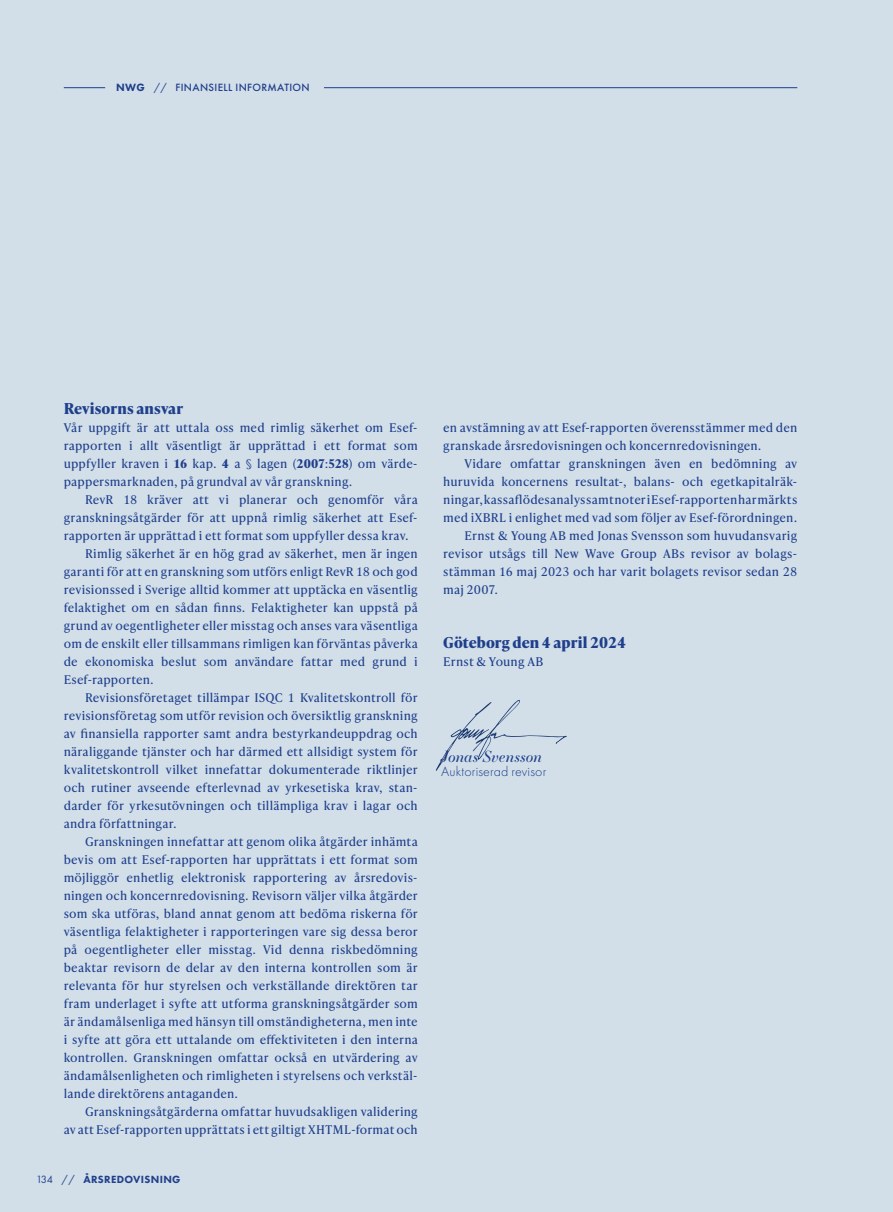
<style>
.page{position:relative;width:893px;height:1212px;background:#d2dfe9}
.page>*{position:absolute;margin:0;border:0;box-sizing:border-box;transform-origin:0 0}
.t1{font:italic 15.3px "Essonnes Display";letter-spacing:.005em;color:#1f3f8b}
.t2{font:700 15px "Ivy Presto Text";letter-spacing:.005em;color:#1f3f8b}
.t3{font:300 14.1px "Futura PT";letter-spacing:.01em;color:#1f3f8b}
.t4{font:12px/18px "Ivy Presto Text";letter-spacing:.01em;color:#1f3f8b;text-align:justify}
.t5{font:500 10.95px "Futura PT";letter-spacing:.03em;color:#1f3f8b}
.t6{font:800 10.8px "Futura PT";letter-spacing:.03em;color:#1f3f8b}
.s1{font-weight:800}
.s2{font-weight:400}
.s3{font-weight:700}
.s4{font-weight:400;font-size:10.95px}
</style>
<div class="page">
<hr style="left:892px;top:0;width:1px;height:1212px;background:#1f3f8b">
<svg style="left:436px;top:700px;width:131px;height:71px"></svg>
<hr style="left:64px;top:87px;width:41px;height:1px;background:#1f3f8b">
<hr style="left:324px;top:87px;width:473px;height:1px;background:#1f3f8b">
<p class="t5" style="left:116px;top:81px;width:195px"><span class="s1">NWG</span> <span class="s2">//</span> FINANSIELL INFORMATION</p>
<p class="t2" style="left:64px;top:398px;width:121px">Revisorns ansvar</p>
<p class="t4" style="left:64px;top:418px;width:355px">Vår uppgift är att uttala oss med rimlig säkerhet om Esef&shy;rapporten i allt väsentligt är upprättad i ett format som uppfyller kraven i <span class="s3">16</span> kap. <span class="s3">4</span> a § lagen (<span class="s3">2007</span>:<span class="s3">528</span>) om värde&shy;pappersmarknaden, på grundval av vår granskning.</p>
<p class="t4" style="left:85px;top:490px;width:334px">RevR 18 kräver att vi planerar och genomför våra</p>
<p class="t4" style="left:64px;top:508px;width:356px">granskningsåtgärder för att uppnå rimlig säkerhet att Esef-</p>
<p class="t4" style="left:64px;top:526px;width:347px">rapporten är upprättad i ett format som uppfyller dessa krav.</p>
<p class="t4" style="left:85px;top:544px;width:334px">Rimlig säkerhet är en hög grad av säkerhet, men är ingen</p>
<p class="t4" style="left:64px;top:562px;width:355px">garanti för att en granskning som utförs enligt RevR 18 och god</p>
<p class="t4" style="left:64px;top:580px;width:356px">revisionssed i Sverige alltid kommer att upptäcka en väsentlig</p>
<p class="t4" style="left:64px;top:598px;width:355px">felaktighet om en sådan finns. Felaktigheter kan uppstå på</p>
<p class="t4" style="left:64px;top:616px;width:356px">grund av oegentligheter eller misstag och anses vara väsentliga</p>
<p class="t4" style="left:64px;top:634px;width:355px">om de enskilt eller tillsammans rimligen kan förväntas påverka</p>
<p class="t4" style="left:64px;top:652px;width:355px">de ekonomiska beslut som användare fattar med grund i</p>
<p class="t4" style="left:64px;top:670px;width:92px">Esef-rapporten.</p>
<p class="t4" style="left:85px;top:688px;width:334px">Revisionsföretaget tillämpar ISQC 1 Kvalitetskontroll för</p>
<p class="t4" style="left:64px;top:706px;width:355px">revisionsföretag som utför revision och översiktlig granskning</p>
<p class="t4" style="left:64px;top:724px;width:355px">av finansiella rapporter samt andra bestyrkandeuppdrag och</p>
<p class="t4" style="left:64px;top:742px;width:355px">näraliggande tjänster och har därmed ett allsidigt system för</p>
<p class="t4" style="left:64px;top:760px;width:355px">kvalitetskontroll vilket innefattar dokumenterade riktlinjer</p>
<p class="t4" style="left:64px;top:778px;width:355px">och rutiner avseende efterlevnad av yrkesetiska krav, stan-</p>
<p class="t4" style="left:64px;top:796px;width:355px">darder för yrkesutövningen och tillämpliga krav i lagar och</p>
<p class="t4" style="left:64px;top:814px;width:115px">andra författningar.</p>
<p class="t4" style="left:85px;top:832px;width:334px">Granskningen innefattar att genom olika åtgärder inhämta</p>
<p class="t4" style="left:64px;top:850px;width:356px">bevis om att Esef-rapporten har upprättats i ett format som</p>
<p class="t4" style="left:64px;top:868px;width:355px">möjliggör enhetlig elektronisk rapportering av årsredovis-</p>
<p class="t4" style="left:64px;top:886px;width:355px">ningen och koncernredovisning. Revisorn väljer vilka åtgärder</p>
<p class="t4" style="left:64px;top:904px;width:356px">som ska utföras, bland annat genom att bedöma riskerna för</p>
<p class="t4" style="left:64px;top:922px;width:355px">väsentliga felaktigheter i rapporteringen vare sig dessa beror</p>
<p class="t4" style="left:64px;top:940px;width:355px">på oegentligheter eller misstag. Vid denna riskbedömning</p>
<p class="t4" style="left:64px;top:958px;width:355px">beaktar revisorn de delar av den interna kontrollen som är</p>
<p class="t4" style="left:64px;top:976px;width:355px">relevanta för hur styrelsen och verkställande direktören tar</p>
<p class="t4" style="left:64px;top:994px;width:355px">fram underlaget i syfte att utforma granskningsåtgärder som</p>
<p class="t4" style="left:64px;top:1012px;width:355px">är ändamålsenliga med hänsyn till omständigheterna, men inte</p>
<p class="t4" style="left:64px;top:1030px;width:355px">i syfte att göra ett uttalande om effektiviteten i den interna</p>
<p class="t4" style="left:64px;top:1048px;width:355px">kontrollen. Granskningen omfattar också en utvärdering av</p>
<p class="t4" style="left:64px;top:1066px;width:355px">ändamålsenligheten och rimligheten i styrelsens och verkstäl-</p>
<p class="t4" style="left:64px;top:1084px;width:176px">lande direktörens antaganden.</p>
<p class="t4" style="left:85px;top:1102px;width:334px">Granskningsåtgärderna omfattar huvudsakligen validering</p>
<p class="t4" style="left:64px;top:1120px;width:355px">av att Esef-rapporten upprättats i ett giltigt XHTML-format och</p>
<p class="t6" style="left:36px;top:1172px;width:146px"><span class="s4">134 //</span> ÅRSREDOVISNING</p>
<p class="t4" style="left:443px;top:418px;width:355px">en avstämning av att Esef-rapporten överensstämmer med den granskade årsredovisningen och koncernredovisningen.</p>
<p class="t4" style="left:465px;top:454px;width:334px">Vidare omfattar granskningen även en bedömning av</p>
<p class="t4" style="left:443px;top:472px;width:355px">huruvida koncernens resultat-, balans- och egetkapitalräk-</p>
<p class="t4" style="left:443px;top:490px;width:355px">ningar, kassaflödesanalys samt noter i Esef-rapporten har märkts</p>
<p class="t4" style="left:443px;top:508px;width:355px">med iXBRL i enlighet med vad som följer av Esef-förordningen.</p>
<p class="t4" style="left:465px;top:526px;width:334px">Ernst &amp; Young AB med Jonas Svensson som huvudansvarig</p>
<p class="t4" style="left:443px;top:544px;width:355px">revisor utsågs till New Wave Group ABs revisor av bolags-</p>
<p class="t4" style="left:443px;top:562px;width:355px">stämman 16 maj 2023 och har varit bolagets revisor sedan 28</p>
<p class="t4" style="left:443px;top:580px;width:56px">maj 2007.</p>
<p class="t2" style="left:443px;top:632px;width:184px">Göteborg den 4 april 2024</p>
<p class="t4" style="left:443px;top:652px;width:102px">Ernst &amp; Young AB</p>
<p class="t1" style="left:441px;top:745px;width:102px">Jonas Svensson</p>
<p class="t3" style="left:441px;top:763px;width:107px">Auktoriserad revisor</p>
</div>
